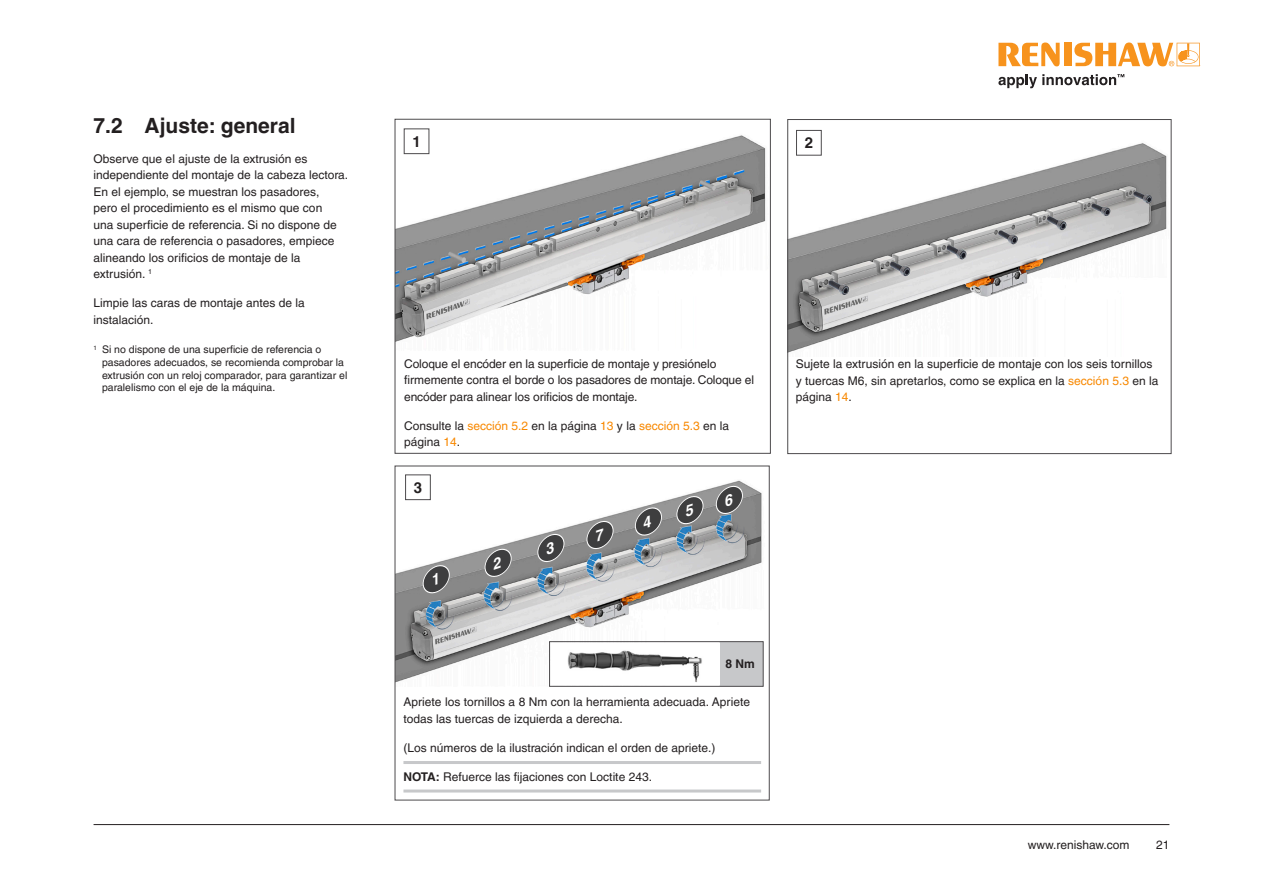
<style>
.page{position:relative;width:1263px;height:893px;background:#fff}
.page>*{position:absolute;margin:0;border:0;box-sizing:border-box;transform-origin:0 0}
.t1{font:700 21px "Helvetica LT Pro";color:#231f20}
.FORTiS_image_numbers_in_box{font:700 15px "Helvetica LT Pro";color:#231f20}
._8pt_Body_Text{font:12px/16.5px "Helvetica LT Pro";color:#231f20}
._8pt_Note{font:12px "Helvetica LT Pro";color:#231f20}
._8pt_Body_Text-2{font:700 12px "Helvetica LT Pro";color:#231f20}
.Footnote{font:10.5px/12.6px "Helvetica LT Pro";color:#231f20}
.s1{color:#f88800}
.s2{font-weight:700}
</style>
<div class="page">
<svg style="left:998px;top:43px;width:62px;height:23px"></svg>
<div style="left:1064px;top:43px;width:8px;height:23px;background:#f7931d"></div>
<svg style="left:1074px;top:43px;width:126px;height:23px"></svg>
<svg style="left:998px;top:74px;width:126px;height:14px"></svg>
<img style="left:397px;top:128px;width:369px;height:214px">
<img style="left:789px;top:129px;width:378px;height:224px">
<img style="left:397px;top:480px;width:367px;height:207px">
<div style="left:395px;top:119px;width:376px;height:335px;border:1px solid #4d4b4d"></div>
<div style="left:787px;top:119px;width:384px;height:335px;border:1px solid #4d4b4d"></div>
<div style="left:395px;top:466px;width:375px;height:334px;border:1px solid #4d4b4d"></div>
<hr style="left:94px;top:824px;width:1075px;height:1px;background:#231f20">
<div style="left:404px;top:129px;width:25px;height:25px;background:#fff"></div>
<div style="left:404px;top:128px;width:25px;height:26px;border:1px solid #4d4b4d"></div>
<div style="left:796px;top:130px;width:25px;height:25px;background:#fff"></div>
<div style="left:796px;top:130px;width:26px;height:26px;border:1px solid #4d4b4d"></div>
<div style="left:720px;top:642px;width:42px;height:44px;background:#c7c8ca"></div>
<div style="left:549px;top:641px;width:214px;height:45px;border:1px solid #4d4b4d"></div>
<div style="left:551px;top:643px;width:169px;height:42px;background:#fff"></div>
<img style="left:567px;top:650px;width:135px;height:32px">
<hr style="left:403px;top:761px;width:358px;height:3px;background:#c7c8ca">
<hr style="left:403px;top:789px;width:358px;height:3px;background:#c7c8ca">
<div style="left:406px;top:475px;width:24px;height:25px;background:#fff"></div>
<div style="left:405px;top:474px;width:26px;height:26px;border:1px solid #4d4b4d"></div>
<svg style="left:423px;top:561px;width:27px;height:36px"></svg>
<svg style="left:485px;top:545px;width:26px;height:36px"></svg>
<svg style="left:537px;top:530px;width:27px;height:36px"></svg>
<svg style="left:587px;top:517px;width:26px;height:36px"></svg>
<svg style="left:635px;top:504px;width:27px;height:35px"></svg>
<svg style="left:676px;top:492px;width:27px;height:36px"></svg>
<svg style="left:716px;top:482px;width:27px;height:36px"></svg>
<p class="t1" style="left:94px;top:113px;width:204px">7.2 Ajuste: general</p>
<p class="_8pt_Body_Text" style="left:94px;top:150px;width:256px">Observe que el ajuste de la extrusión es independiente del montaje de la cabeza lectora.<br>En el ejemplo, se muestran los pasadores,<br>pero el procedimiento es el mismo que con<br>una superficie de referencia. Si no dispone de una cara de referencia o pasadores, empiece alineando los orificios de montaje de la extrusión. <sup>1</sup></p>
<p class="_8pt_Body_Text" style="left:94px;top:295px;width:213px">Limpie las caras de montaje antes de la instalación.</p>
<p class="Footnote" style="left:102px;top:343px;width:247px;text-indent:-9px"><sup>1</sup> Si no dispone de una superficie de referencia o pasadores adecuados, se recomienda comprobar la extrusión con un reloj comparador, para garantizar el paralelismo con el eje de la máquina.</p>
<p class="FORTiS_image_numbers_in_box" style="left:412px;top:132px;width:10px">1</p>
<p class="FORTiS_image_numbers_in_box" style="left:805px;top:134px;width:10px">2</p>
<p class="_8pt_Body_Text" style="left:404px;top:355px;width:351px">Coloque el encóder en la superficie de montaje y presiónelo firmemente contra el borde o los pasadores de montaje. Coloque el encóder para alinear los orificios de montaje.</p>
<p class="_8pt_Body_Text" style="left:404px;top:417px;width:326px">Consulte la <span class="s1">sección 5.2</span> en la página <span class="s1">13</span> y la <span class="s1">sección 5.3</span> en la página <span class="s1">14</span>.</p>
<p class="FORTiS_image_numbers_in_box" style="left:414px;top:478px;width:10px">3</p>
<p class="_8pt_Body_Text" style="left:796px;top:356px;width:364px">Sujete la extrusión en la superficie de montaje con los seis tornillos y tuercas M6, sin apretarlos, como se explica en la <span class="s1">sección 5.3</span> en la página <span class="s1">14</span>.</p>
<p class="_8pt_Body_Text-2" style="left:725px;top:657px;width:31px">8 Nm</p>
<p class="_8pt_Body_Text" style="left:403px;top:693px;width:348px">Apriete los tornillos a 8 Nm con la herramienta adecuada. Apriete todas las tuercas de izquierda a derecha.</p>
<p class="_8pt_Body_Text" style="left:403px;top:739px;width:313px">(Los números de la ilustración indican el orden de apriete.)</p>
<p class="_8pt_Note" style="left:403px;top:770px;width:250px"><span class="s2">NOTA:</span> Refuerce las fijaciones con Loctite 243.</p>
<p class="_8pt_Body_Text" style="left:1028px;top:837px;width:103px">www.renishaw.com</p>
<p class="_8pt_Body_Text" style="left:1156px;top:837px;width:15px">21</p>
</div>
